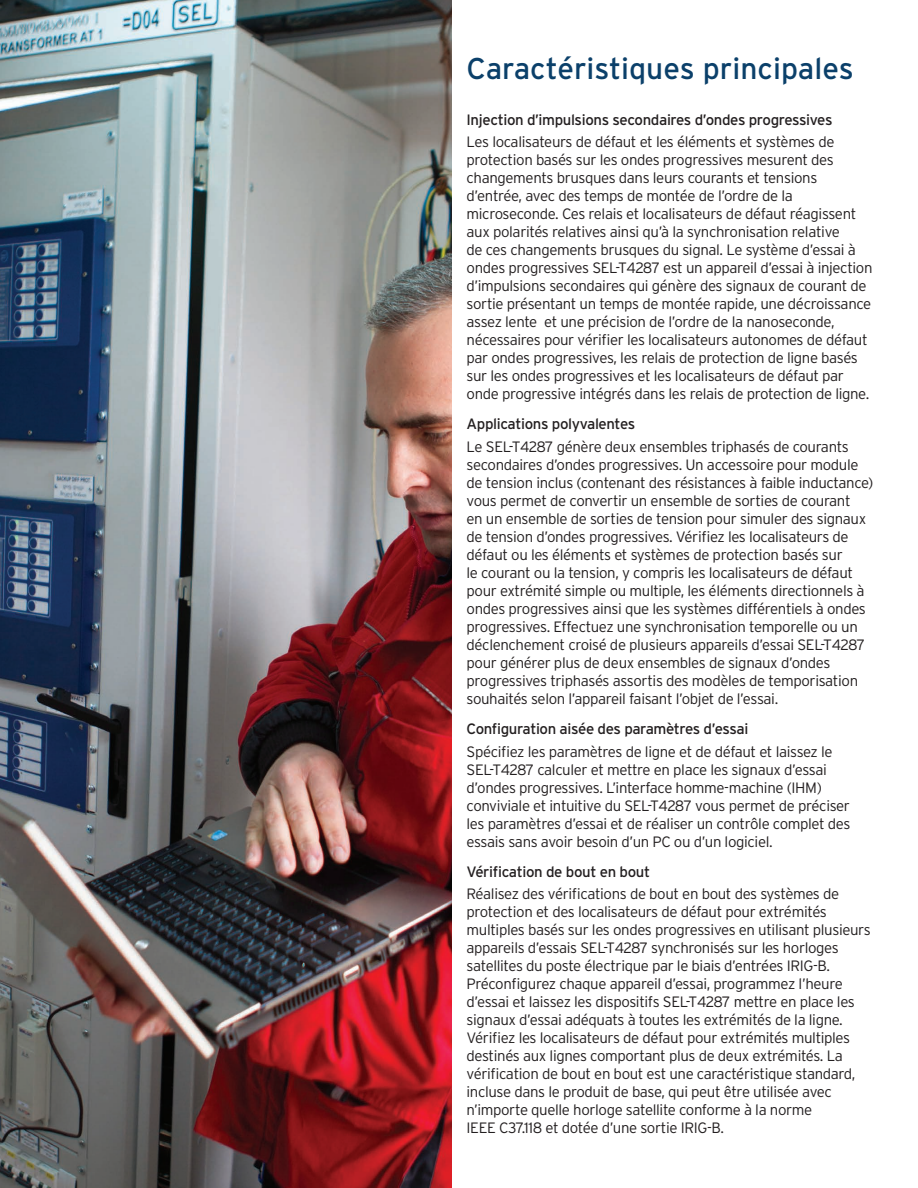
<style>
.page{position:relative;width:918px;height:1188px;background:#fff}
.page>*{position:absolute;margin:0;border:0;box-sizing:border-box;transform-origin:0 0}
.t1{font:30px "Interstate Poly";color:#0b406a}
.t2{font:300 15px/18px "Interstate Poly";letter-spacing:-.025em;color:#231f20}
.t3{font:15px "Interstate Poly";letter-spacing:-.025em;color:#231f20}
</style>
<div class="page">
<img style="left:0;top:0;width:451px;height:1188px">
<h1 class="t1" style="left:467px;top:47px;width:389px">Caractéristiques principales</h1>
<p class="t3" style="left:467px;top:109px;width:368px">Injection d’impulsions secondaires d’ondes progressives</p>
<p class="t2" style="left:467px;top:132px;width:408px">Les localisateurs de défaut et les éléments et systèmes de protection basés sur les ondes progressives mesurent des changements brusques dans leurs courants et tensions d’entrée, avec des temps de montée de l’ordre de la microseconde. Ces relais et localisateurs de défaut réagissent aux polarités relatives ainsi qu’à la synchronisation relative<br>de ces changements brusques du signal. Le système d’essai à ondes progressives SEL-T4287 est un appareil d’essai à injection d’impulsions secondaires qui génère des signaux de courant de sortie présentant un temps de montée rapide, une décroissance assez lente et une précision de l’ordre de la nanoseconde, nécessaires pour vérifier les localisateurs autonomes de défaut par ondes progressives, les relais de protection de ligne basés sur les ondes progressives et les localisateurs de défaut par onde progressive intégrés dans les relais de protection de ligne.</p>
<p class="t3" style="left:467px;top:413px;width:170px">Applications polyvalentes</p>
<p class="t2" style="left:467px;top:437px;width:408px">Le SEL-T4287 génère deux ensembles triphasés de courants secondaires d’ondes progressives. Un accessoire pour module de tension inclus (contenant des résistances à faible inductance) vous permet de convertir un ensemble de sorties de courant<br>en un ensemble de sorties de tension pour simuler des signaux de tension d’ondes progressives. Vérifiez les localisateurs de défaut ou les éléments et systèmes de protection basés sur<br>le courant ou la tension, y compris les localisateurs de défaut pour extrémité simple ou multiple, les éléments directionnels à ondes progressives ainsi que les systèmes différentiels à ondes progressives. Effectuez une synchronisation temporelle ou un déclenchement croisé de plusieurs appareils d’essai SEL-T4287 pour générer plus de deux ensembles de signaux d’ondes progressives triphasés assortis des modèles de temporisation souhaités selon l’appareil faisant l’objet de l’essai.</p>
<p class="t3" style="left:467px;top:718px;width:283px">Configuration aisée des paramètres d’essai</p>
<p class="t2" style="left:467px;top:741px;width:385px">Spécifiez les paramètres de ligne et de défaut et laissez le SEL-T4287 calculer et mettre en place les signaux d’essai d’ondes progressives. L’interface homme-machine (IHM) conviviale et intuitive du SEL-T4287 vous permet de préciser les paramètres d’essai et de réaliser un contrôle complet des essais sans avoir besoin d’un PC ou d’un logiciel.</p>
<p class="t3" style="left:467px;top:861px;width:185px">Vérification de bout en bout</p>
<p class="t2" style="left:467px;top:884px;width:406px">Réalisez des vérifications de bout en bout des systèmes de protection et des localisateurs de défaut pour extrémités multiples basés sur les ondes progressives en utilisant plusieurs appareils d’essais SEL-T4287 synchronisés sur les horloges satellites du poste électrique par le biais d’entrées IRIG-B.<br>Préconfigurez chaque appareil d’essai, programmez l’heure d’essai et laissez les dispositifs SEL-T4287 mettre en place les signaux d’essai adéquats à toutes les extrémités de la ligne.<br>Vérifiez les localisateurs de défaut pour extrémités multiples destinés aux lignes comportant plus de deux extrémités. La vérification de bout en bout est une caractéristique standard, incluse dans le produit de base, qui peut être utilisée avec n’importe quelle horloge satellite conforme à la norme<br>IEEE C37.118 et dotée d’une sortie IRIG-B.</p>
</div>
